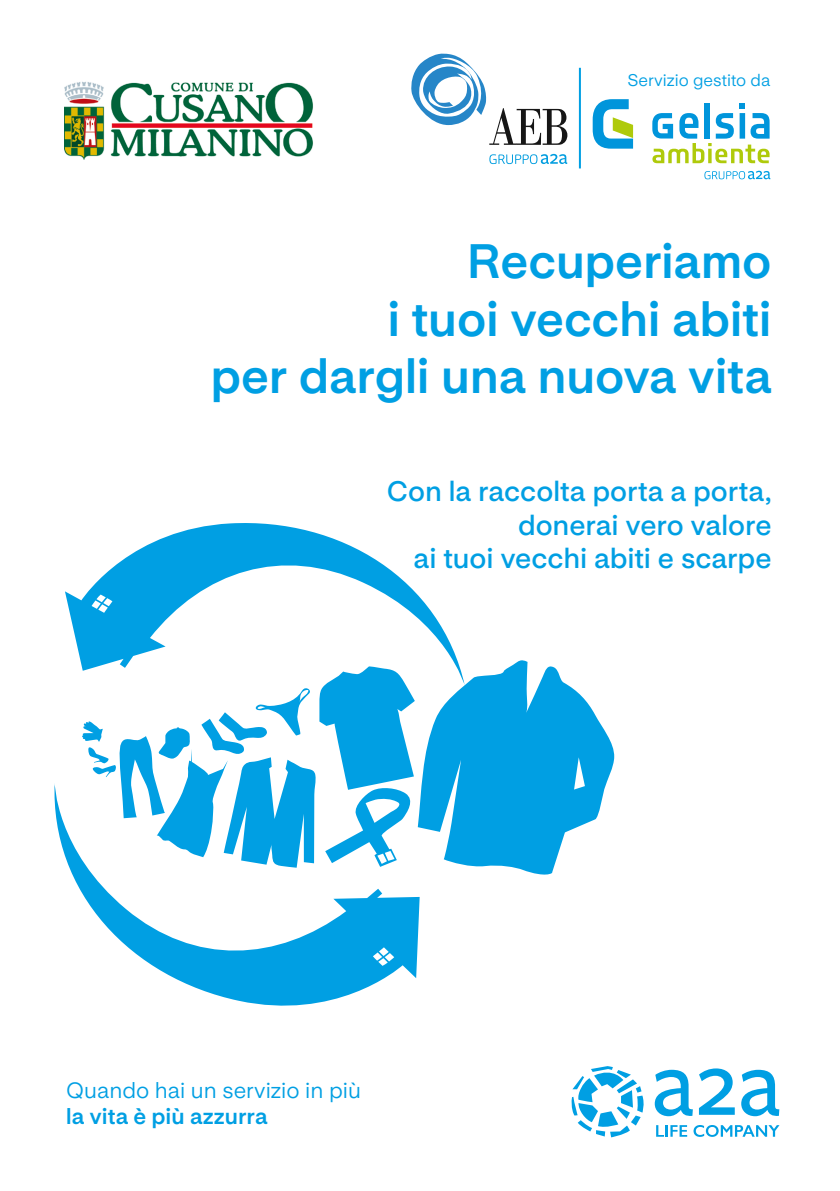
<style>
.page{position:relative;width:840px;height:1191px;background:#fff}
.page>*{position:absolute;margin:0;border:0;box-sizing:border-box;transform-origin:0 0}
.t1{font:700 48px "Life Sans";letter-spacing:-.005em;color:#009fe3}
.t2{font:600 28px "Life Sans";letter-spacing:-.005em;color:#009fe3}
.t3{font:22px "Life Sans";color:#009fe3}
.t4{font:700 22px "Life Sans";color:#009fe3}
.t5{font:16.8px "Life Sans";color:#009fe3}
</style>
<div class="page">
<svg style="left:571px;top:1066px;width:73px;height:71px"></svg>
<svg style="left:654px;top:1069px;width:38px;height:47px"></svg>
<svg style="left:698px;top:1068px;width:36px;height:46px"></svg>
<svg style="left:741px;top:1069px;width:37px;height:47px"></svg>
<svg style="left:656px;top:1125px;width:30px;height:11px"></svg>
<svg style="left:693px;top:1125px;width:86px;height:11px"></svg>
<svg style="left:489px;top:154px;width:78px;height:10px"></svg>
<svg style="left:411px;top:53px;width:156px;height:92px"></svg>
<svg style="left:419px;top:660px;width:195px;height:215px;fill:#009fe3"></svg>
<svg style="left:82px;top:686px;width:333px;height:96px"></svg>
<svg style="left:54px;top:782px;width:365px;height:224px"></svg>
<svg style="left:65px;top:523px;width:399px;height:163px"></svg>
<svg style="left:704px;top:171px;width:66px;height:8px"></svg>
<svg style="left:652px;top:103px;width:117px;height:60px"></svg>
<svg style="left:592px;top:99px;width:40px;height:50px"></svg>
<img style="left:65px;top:81px;width:248px;height:79px">
<hr style="left:578px;top:68px;width:2px;height:100px;background:#009fe3">
<p class="t5" style="left:627px;top:71px;width:144px">Servizio gestito da</p>
<p class="t1" style="left:466px;top:234px;width:306px">Recuperiamo</p>
<p class="t1" style="left:387px;top:291px;width:385px">i tuoi vecchi abiti</p>
<p class="t1" style="left:210px;top:349px;width:562px">per dargli una nuova vita</p>
<p class="t2" style="left:387px;top:475px;width:386px">Con la raccolta porta a porta,</p>
<p class="t2" style="left:518px;top:509px;width:255px">donerai vero valore</p>
<p class="t2" style="left:413px;top:543px;width:359px">ai tuoi vecchi abiti e scarpe</p>
<p class="t3" style="left:66px;top:1077px;width:296px">Quando hai un servizio in più</p>
<p class="t4" style="left:66px;top:1103px;width:203px">la vita è più azzurra</p>
</div>
